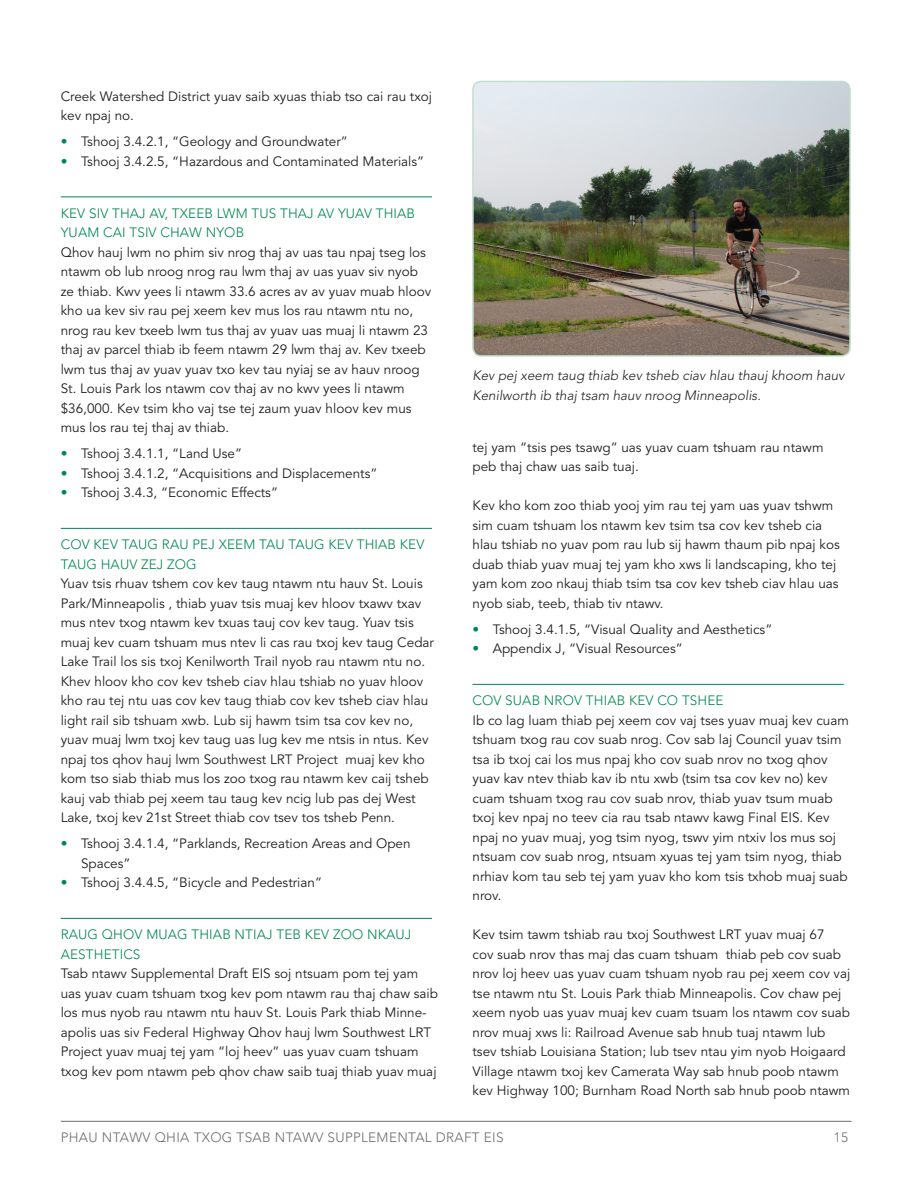
<style>
.page{position:relative;width:918px;height:1188px;background:#fff}
.page>*{position:absolute;margin:0;border:0;box-sizing:border-box;transform-origin:0 0}
.Body_text{font:13.5px/19.5px "Avenir LT Std";color:#231f20}
.Heading_3{font:300 13.5px/19.5px "Avenir LT Std";letter-spacing:.01em;color:#008751}
.t1{font:italic 300 13.5px/19.5px "Avenir LT Std";color:#231f20}
.t2{font:300 13.5px "Avenir LT Std";letter-spacing:.025em;color:#6c6d70}
.s1{font-weight:800;color:#008751}
</style>
<div class="page">
<hr style="left:61px;top:1121px;width:791px;height:1px;background:#6c6d70">
<hr style="left:61px;top:196px;width:371px;height:1px;background:#008751">
<hr style="left:61px;top:528px;width:371px;height:1px;background:#008751">
<hr style="left:61px;top:918px;width:371px;height:1px;background:#008751">
<hr style="left:472px;top:684px;width:372px;height:1px;background:#008751">
<img style="left:473px;top:82px;width:377px;height:272px">
<div style="left:472px;top:81px;width:379px;height:276px;border:2px solid #c3ded0;border-radius:8px"></div>
<p class="Body_text" style="left:61px;top:86px;width:373px">Creek Watershed District yuav saib xyuas thiab tso cai rau txoj kev npaj no.</p>
<p class="Body_text" style="left:61px;top:132px;width:289px"><span class="s1">•</span> Tshooj 3.4.2.1, “Geology and Groundwater”</p>
<p class="Body_text" style="left:61px;top:152px;width:365px"><span class="s1">•</span> Tshooj 3.4.2.5, “Hazardous and Contaminated Materials”</p>
<p class="Heading_3" style="left:61px;top:203px;width:356px">KEV SIV THAJ AV, TXEEB LWM TUS THAJ AV YUAV THIAB<br>YUAM CAI TSIV CHAW NYOB</p>
<p class="Body_text" style="left:61px;top:242px;width:372px">Qhov hauj lwm no phim siv nrog thaj av uas tau npaj tseg los ntawm ob lub nroog nrog rau lwm thaj av uas yuav siv nyob ze thiab. Kwv yees li ntawm 33.6 acres av av yuav muab hloov kho ua kev siv rau pej xeem kev mus los rau ntawm ntu no, nrog rau kev txeeb lwm tus thaj av yuav uas muaj li ntawm 23 thaj av parcel thiab ib feem ntawm 29 lwm thaj av. Kev txeeb lwm tus thaj av yuav yuav txo kev tau nyiaj se av hauv nroog St. Louis Park los ntawm cov thaj av no kwv yees li ntawm $36,000. Kev tsim kho vaj tse tej zaum yuav hloov kev mus mus los rau tej thaj av thiab.</p>
<p class="Body_text" style="left:61px;top:444px;width:183px"><span class="s1">•</span> Tshooj 3.4.1.1, “Land Use”</p>
<p class="Body_text" style="left:61px;top:464px;width:318px"><span class="s1">•</span> Tshooj 3.4.1.2, “Acquisitions and Displacements”</p>
<p class="Body_text" style="left:61px;top:483px;width:219px"><span class="s1">•</span> Tshooj 3.4.3, “Economic Effects”</p>
<p class="Heading_3" style="left:61px;top:535px;width:365px">COV KEV TAUG RAU PEJ XEEM TAU TAUG KEV THIAB KEV<br>TAUG HAUV ZEJ ZOG</p>
<p class="Body_text" style="left:61px;top:574px;width:375px">Yuav tsis rhuav tshem cov kev taug ntawm ntu hauv St. Louis Park/Minneapolis , thiab yuav tsis muaj kev hloov txawv txav mus ntev txog ntawm kev txuas tauj cov kev taug. Yuav tsis muaj kev cuam tshuam mus ntev li cas rau txoj kev taug Cedar Lake Trail los sis txoj Kenilworth Trail nyob rau ntawm ntu no.<br>Khev hloov kho cov kev tsheb ciav hlau tshiab no yuav hloov kho rau tej ntu uas cov kev taug thiab cov kev tsheb ciav hlau light rail sib tshuam xwb. Lub sij hawm tsim tsa cov kev no, yuav muaj lwm txoj kev taug uas lug kev me ntsis in ntus. Kev npaj tos qhov hauj lwm Southwest LRT Project muaj kev kho kom tso siab thiab mus los zoo txog rau ntawm kev caij tsheb kauj vab thiab pej xeem tau taug kev ncig lub pas dej West Lake, txoj kev 21st Street thiab cov tsev tos tsheb Penn.</p>
<p class="Body_text" style="left:81px;top:834px;width:331px;text-indent:-20px"><span class="s1">•</span> Tshooj 3.4.1.4, “Parklands, Recreation Areas and Open<br>Spaces”</p>
<p class="Body_text" style="left:61px;top:873px;width:263px"><span class="s1">•</span> Tshooj 3.4.4.5, “Bicycle and Pedestrian”</p>
<p class="Heading_3" style="left:61px;top:925px;width:352px">RAUG QHOV MUAG THIAB NTIAJ TEB KEV ZOO NKAUJ<br>AESTHETICS</p>
<p class="Body_text" style="left:61px;top:964px;width:379px">Tsab ntawv Supplemental Draft EIS soj ntsuam pom tej yam uas yuav cuam tshuam txog kev pom ntawm rau thaj chaw saib los mus nyob rau ntawm ntu hauv St. Louis Park thiab Minne&shy;apolis uas siv Federal Highway Qhov hauj lwm Southwest LRT Project yuav muaj tej yam “loj heev” uas yuav cuam tshuam txog kev pom ntawm peb qhov chaw saib tuaj thiab yuav muaj</p>
<p class="t1" style="left:472px;top:366px;width:373px">Kev pej xeem taug thiab kev tsheb ciav hlau thauj khoom hauv<br>Kenilworth ib thaj tsam hauv nroog Minneapolis.</p>
<p class="Body_text" style="left:472px;top:437px;width:353px">tej yam “tsis pes tsawg” uas yuav cuam tshuam rau ntawm peb thaj chaw uas saib tuaj.</p>
<p class="Body_text" style="left:472px;top:496px;width:369px">Kev kho kom zoo thiab yooj yim rau tej yam uas yuav tshwm sim cuam tshuam los ntawm kev tsim tsa cov kev tsheb cia hlau tshiab no yuav pom rau lub sij hawm thaum pib npaj kos duab thiab yuav muaj tej yam kho xws li landscaping, kho tej yam kom zoo nkauj thiab tsim tsa cov kev tsheb ciav hlau uas nyob siab, teeb, thiab tiv ntawv.</p>
<p class="Body_text" style="left:472px;top:620px;width:301px"><span class="s1">•</span> Tshooj 3.4.1.5, “Visual Quality and Aesthetics”</p>
<p class="Body_text" style="left:472px;top:639px;width:212px"><span class="s1">•</span> Appendix J, “Visual Resources”</p>
<p class="Heading_3" style="left:472px;top:691px;width:253px">COV SUAB NROV THIAB KEV CO TSHEE</p>
<p class="Body_text" style="left:472px;top:710px;width:378px">Ib co lag luam thiab pej xeem cov vaj tses yuav muaj kev cuam tshuam txog rau cov suab nrog. Cov sab laj Council yuav tsim tsa ib txoj cai los mus npaj kho cov suab nrov no txog qhov yuav kav ntev thiab kav ib ntu xwb (tsim tsa cov kev no) kev cuam tshuam txog rau cov suab nrov, thiab yuav tsum muab txoj kev npaj no teev cia rau tsab ntawv kawg Final EIS. Kev npaj no yuav muaj, yog tsim nyog, tswv yim ntxiv los mus soj ntsuam cov suab nrog, ntsuam xyuas tej yam tsim nyog, thiab nrhiav kom tau seb tej yam yuav kho kom tsis txhob muaj suab nrov.</p>
<p class="Body_text" style="left:472px;top:925px;width:379px">Kev tsim tawm tshiab rau txoj Southwest LRT yuav muaj 67<br>cov suab nrov thas maj das cuam tshuam thiab peb cov suab nrov loj heev uas yuav cuam tshuam nyob rau pej xeem cov vaj tse ntawm ntu St. Louis Park thiab Minneapolis. Cov chaw pej xeem nyob uas yuav muaj kev cuam tsuam los ntawm cov suab nrov muaj xws li: Railroad Avenue sab hnub tuaj ntawm lub tsev tshiab Louisiana Station; lub tsev ntau yim nyob Hoigaard Village ntawm txoj kev Camerata Way sab hnub poob ntawm kev Highway 100; Burnham Road North sab hnub poob ntawm</p>
<p class="t2" style="left:61px;top:1129px;width:444px">PHAU NTAWV QHIA TXOG TSAB NTAWV SUPPLEMENTAL DRAFT EIS</p>
<p class="t2" style="left:834px;top:1129px;width:16px">15</p>
</div>
